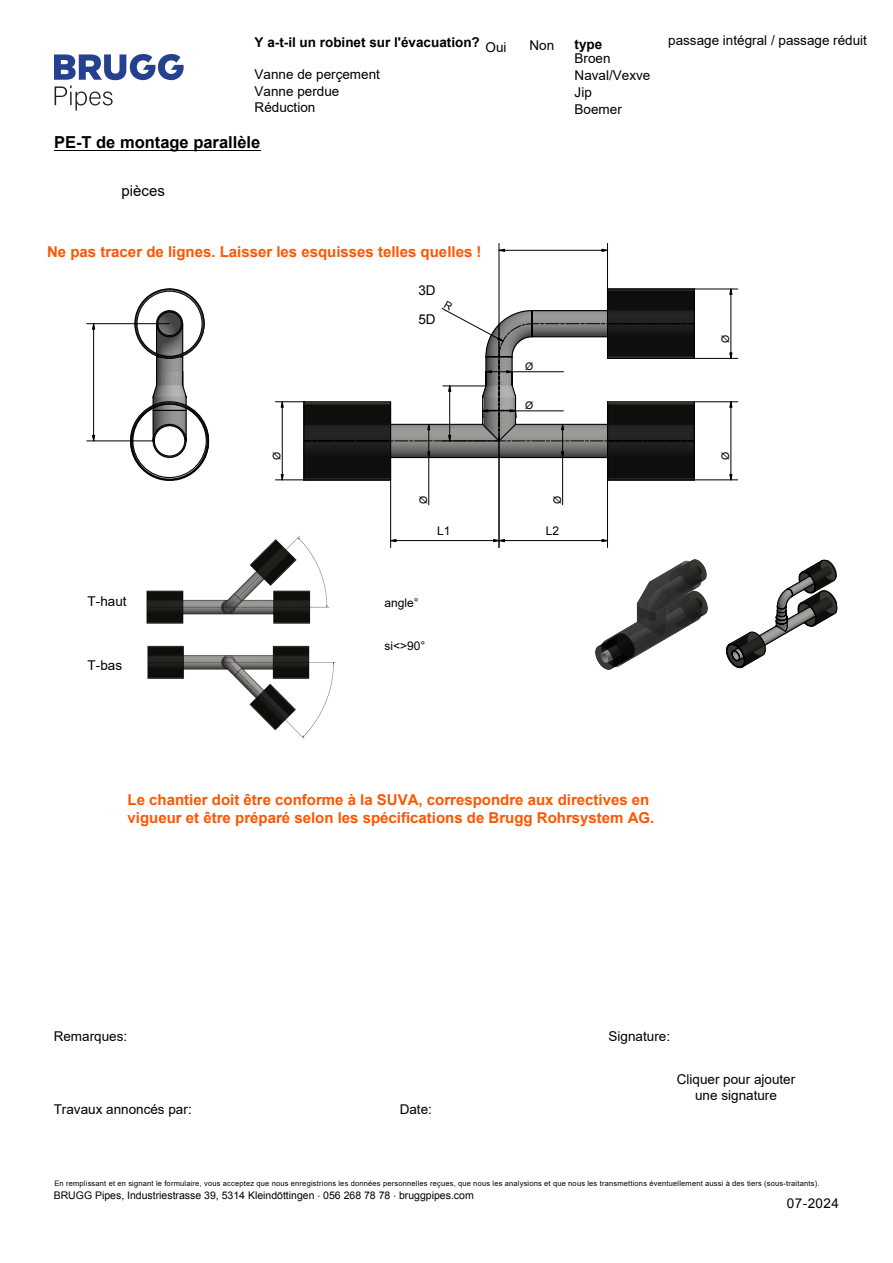
<style>
.page{position:relative;width:893px;height:1263px;background:#fff}
.page>*{position:absolute;margin:0;border:0;box-sizing:border-box;transform-origin:0 0}
.t1{font:700 16.5px "Arial";color:#000}
.t2{font:700 15px/18px "Arial";color:#f50}
.t3{font:700 15px "Arial";color:#f50}
.t4{font:15px "Arial";color:#000}
.t5{font:13.5px/16.8px "Arial";color:#000}
.t6{font:13.5px/16.2px "Arial";color:#000;text-align:center}
.t7{font:700 13.5px "Arial";color:#000}
.t8{font:12px "Arial";color:#000}
.t9{font:12px "Arial";color:#000}
.t10{font:10.5px "Arial";color:#000}
.t11{font:7.5px "Arial";letter-spacing:.025em;color:#000}
.s1{font-style:inherit}
.s2{font-family:"DIN Pro"}
</style>
<div class="page">
<hr style="left:54px;top:150px;width:206px;height:1px;background:#000">
<svg style="left:725px;top:559px;width:113px;height:110px"></svg>
<svg style="left:86px;top:288px;width:124px;height:193px"></svg>
<svg style="left:610px;top:441px;width:84px;height:40px;background:#131311"></svg>
<svg style="left:485px;top:288px;width:209px;height:153px"></svg>
<svg style="left:694px;top:288px;width:44px;height:71px"></svg>
<svg style="left:694px;top:401px;width:44px;height:80px"></svg>
<svg style="left:275px;top:370px;width:335px;height:178px"></svg>
<img style="left:147px;top:645px;width:189px;height:94px">
<img style="left:146px;top:529px;width:185px;height:95px">
<svg style="left:54px;top:54px;width:130px;height:57px"></svg>
<img style="left:596px;top:560px;width:112px;height:109px">
<svg style="left:441px;top:243px;width:169px;height:114px"></svg>
<h3 class="t7" style="left:255px;top:33px;width:227px">Y a-t-il un robinet sur l'évacuation?</h3>
<h3 class="t5" style="left:255px;top:66px;width:127px;line-height:16.2px">Vanne de perçement<br>Vanne perdue<br>Réduction</h3>
<h3 class="t5" style="left:486px;top:39px;width:23px">Oui</h3>
<h3 class="t5" style="left:529px;top:37px;width:26px">Non</h3>
<h3 class="t7" style="left:575px;top:35px;width:29px">type</h3>
<h3 class="t5" style="left:575px;top:50px;width:77px">Broen<br>Naval/Vexve<br>Jip<br>Boemer</h3>
<h1 class="t1" style="left:54px;top:130px;width:208px">PE-T de montage parallèle</h1>
<h2 class="t4" style="left:122px;top:181px;width:45px">pièces</h2>
<h2 class="t3" style="left:47px;top:241px;width:436px">Ne pas tracer de lignes. Laisser les esquisses telles quelles !</h2>
<h3 class="t5" style="left:418px;top:276px;width:19px;line-height:29px">3<span class="s1">D<br></span>5<span class="s1">D</span></h3>
<h3 class="t10" style="left:525px;top:360px;width:10px">Ø</h3>
<h3 class="t10" style="left:525px;top:399px;width:10px">Ø</h3>
<h3 class="t5" style="left:668px;top:32px;width:200px">passage intégral / passage réduit</h3>
<h3 class="t10" style="left:719px;top:343px;width:10px;rotate:-90deg">Ø</h3>
<h3 class="t10" style="left:270px;top:460px;width:10px;rotate:-90deg">Ø</h3>
<h3 class="t10" style="left:719px;top:460px;width:10px;rotate:-90deg">Ø</h3>
<h3 class="t10" style="left:417px;top:504px;width:10px;rotate:-90deg">Ø</h3>
<h3 class="t10" style="left:551px;top:504px;width:10px;rotate:-90deg">Ø</h3>
<h3 class="t6" style="left:88px;top:593px;width:41px"><span class="s1">T-</span>haut</h3>
<h3 class="t6" style="left:88px;top:657px;width:36px"><span class="s1">T-</span>bas</h3>
<h3 class="t9" style="left:437px;top:523px;width:15px">L1</h3>
<h3 class="t9" style="left:546px;top:523px;width:15px">L2</h3>
<h3 class="t8" style="left:385px;top:594px;width:36px">angle°</h3>
<h3 class="t8" style="left:385px;top:637px;width:42px">si&lt;&gt;90°</h3>
<h2 class="t2" style="left:128px;top:791px;width:528px">Le chantier doit être conforme à la SUVA, correspondre aux directives en vigueur et être préparé selon les spécifications de Brugg Rohrsystem AG.</h2>
<h3 class="t6" style="left:54px;top:1028px;width:75px">Remarques<span class="s1">:</span></h3>
<h3 class="t6" style="left:609px;top:1028px;width:63px">Signature:</h3>
<h3 class="t6" style="left:54px;top:1101px;width:140px">Travaux annoncés par<span class="s1">:</span></h3>
<h3 class="t6" style="left:400px;top:1101px;width:34px">Date<span class="s1">:</span></h3>
<h3 class="t6" style="left:677px;top:1071px;width:120px">Cliquer pour ajouter une signature</h3>
<p class="t11" style="left:54px;top:1178px;width:767px">En remplissant et en signant le formulaire, vous acceptez que nous enregistrions les données personnelles reçues, que nous les analysions et que nous les transmettions éventuellement aussi à des tiers (sous-traitants)<span class="s1">.</span></p>
<h3 class="t10" style="left:54px;top:1188px;width:422px">BRUGG Pipes, Industriestrasse 39, 5314 Kleindöttingen <span class="s2">·</span> 056 268 78 78 <span class="s2">·</span> bruggpipes.com</h3>
<h3 class="t5" style="left:787px;top:1195px;width:53px"><span class="s1">07</span>-202<span class="s1">4</span></h3>
</div>
